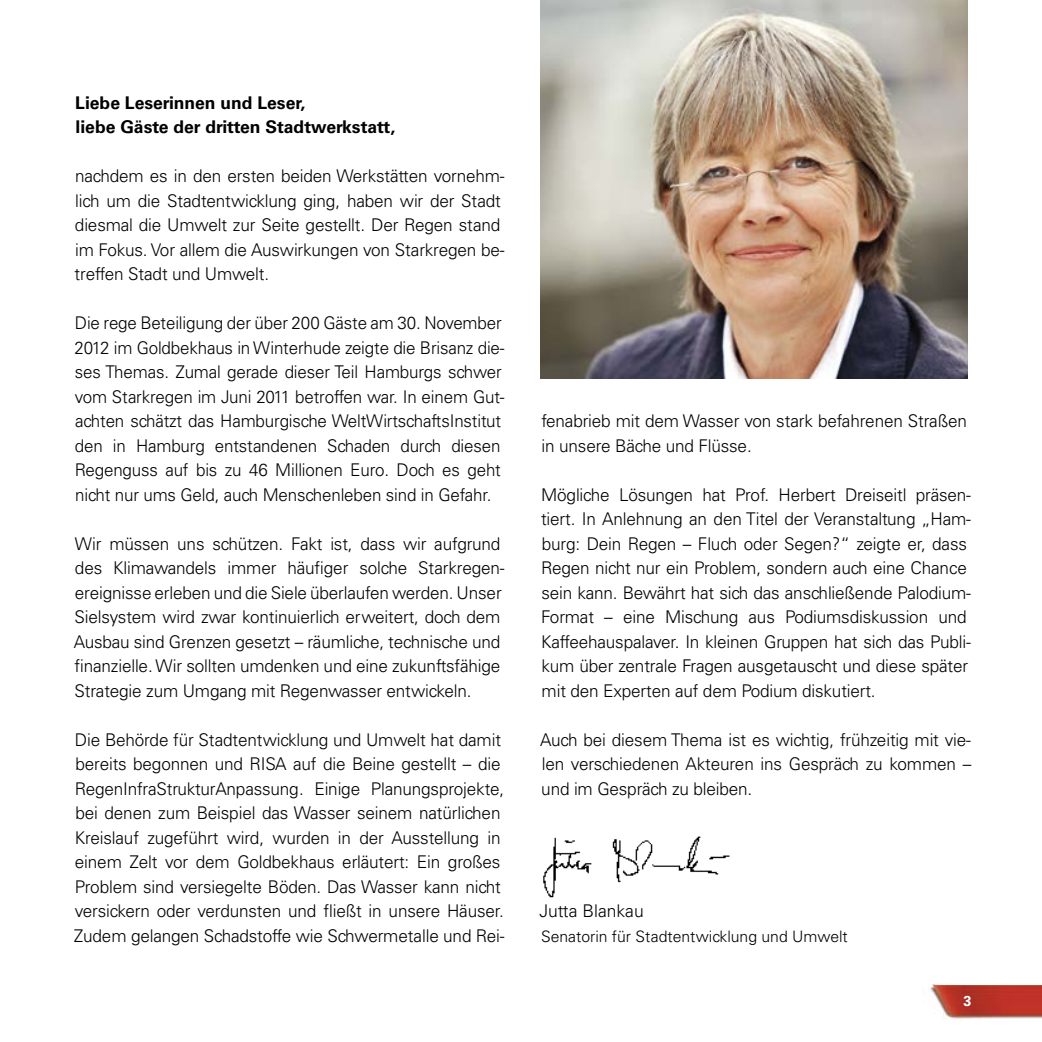
<style>
.page{position:relative;width:1042px;height:1042px;background:#fff}
.page>*{position:absolute;margin:0;border:0;box-sizing:border-box;transform-origin:0 0}
.t1{font:300 17.5px/24.5px "Univers LT";letter-spacing:-.01em;color:#000}
.t2{font:700 17.5px/24.5px "Univers LT";color:#000}
.t3{font:300 15.75px "Univers LT";color:#000}
.t4{font:700 14.35px "Univers LT";color:#fff}
</style>
<div class="page">
<img style="left:541px;top:0;width:426px;height:378px">
<img style="left:543px;top:836px;width:187px;height:62px">
<img style="left:930px;top:984px;width:112px;height:35px">
<p class="t2" style="left:75px;top:90px;width:321px">Liebe Leserinnen und Leser,<br>liebe Gäste der dritten Stadtwerkstatt,</p>
<p class="t1" style="left:75px;top:164px;width:431px">nachdem es in den ersten beiden Werkstätten vornehm&shy;lich um die Stadtentwicklung ging, haben wir der Stadt diesmal die Umwelt zur Seite gestellt. Der Regen stand im Fokus. Vor allem die Auswirkungen von Starkregen be&shy;treffen Stadt und Umwelt.</p>
<p class="t1" style="left:74px;top:311px;width:432px">Die rege Beteiligung der über 200 Gäste am 30. November 2012 im Goldbekhaus in Winterhude zeigte die Brisanz die&shy;ses Themas. Zumal gerade dieser Teil Hamburgs schwer vom Starkregen im Juni 2011 betroffen war. In einem Gut&shy;achten schätzt das Hamburgische WeltWirtschaftsInstitut den in Hamburg entstandenen Schaden durch diesen Regenguss auf bis zu 46 Millionen Euro. Doch es geht nicht nur ums Geld, auch Menschenleben sind in Gefahr.</p>
<p class="t1" style="left:74px;top:531px;width:432px">Wir müssen uns schützen. Fakt ist, dass wir aufgrund des Klimawandels immer häufiger solche Starkregen&shy;ereignisse erleben und die Siele überlaufen werden. Unser Sielsystem wird zwar kontinuierlich erweitert, doch dem Ausbau sind Grenzen gesetzt – räumliche, technische und finanzielle. Wir sollten umdenken und eine zukunftsfähige Strategie zum Umgang mit Regenwasser entwickeln.</p>
<p class="t1" style="left:74px;top:727px;width:432px">Die Behörde für Stadtentwicklung und Umwelt hat damit bereits begonnen und RISA auf die Beine gestellt – die RegenInfraStrukturAnpassung. Einige Planungsprojekte, bei denen zum Beispiel das Wasser seinem natürlichen Kreislauf zugeführt wird, wurden in der Ausstellung in einem Zelt vor dem Goldbekhaus erläutert: Ein großes Problem sind versiegelte Böden. Das Wasser kann nicht versickern oder verdunsten und fließt in unsere Häuser.<br>Zudem gelangen Schadstoffe wie Schwermetalle und Rei-</p>
<p class="t1" style="left:541px;top:409px;width:427px">fenabrieb mit dem Wasser von stark befahrenen Straßen in unsere Bäche und Flüsse.</p>
<p class="t1" style="left:541px;top:482px;width:431px">Mögliche Lösungen hat Prof. Herbert Dreiseitl präsen&shy;tiert. In Anlehnung an den Titel der Veranstaltung „Ham&shy;burg: Dein Regen – Fluch oder Segen?“ zeigte er, dass Regen nicht nur ein Problem, sondern auch eine Chance sein kann. Bewährt hat sich das anschließende Palodium-Format – eine Mischung aus Podiumsdiskussion und Kaffeehauspalaver. In kleinen Gruppen hat sich das Publi&shy;kum über zentrale Fragen ausgetauscht und diese später mit den Experten auf dem Podium diskutiert.</p>
<p class="t1" style="left:540px;top:727px;width:432px;text-align:justify">Auch bei diesem Thema ist es wichtig, frühzeitig mit vie&shy;len verschiedenen Akteuren ins Gespräch zu kommen – und im Gespräch zu bleiben.</p>
<p class="t1" style="left:540px;top:899px;width:106px">Jutta Blankau</p>
<p class="t3" style="left:541px;top:926px;width:308px">Senatorin für Stadtentwicklung und Umwelt</p>
<p class="t4" style="left:963px;top:992px;width:10px">3</p>
</div>
